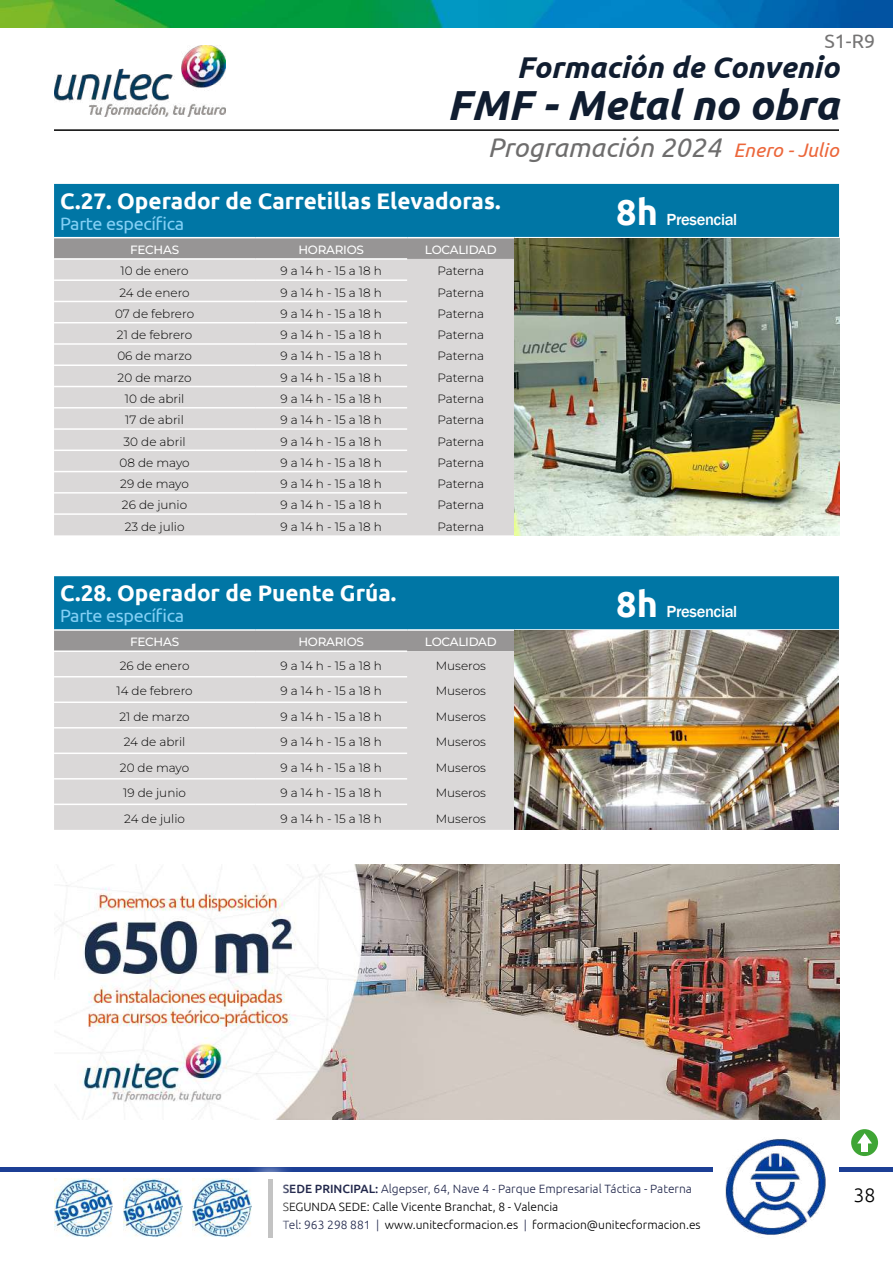
<style>
.page{position:relative;width:893px;height:1263px;background:#fff}
.page>*{position:absolute;margin:0;border:0;box-sizing:border-box;transform-origin:0 0}
.t1{font:italic 700 42px "Ubuntu";color:#101d30}
.t2{font:italic 700 30px "Ubuntu";color:#101d30}
.t3{font:italic 27px "Ubuntu";color:#6e6d6d}
.t4{font:700 22.5px "Ubuntu";color:#fff}
.t5{font:19.5px "Ubuntu";color:#757474}
.t6{font:300 19.5px "Ubuntu";color:#000}
.t7{font:18px "Ubuntu";letter-spacing:-.02em;color:#83d0f5}
.t8{font:500 16.5px "Franklin Gothic";letter-spacing:-.02em;color:#fff}
.t9{font:300 12px "Montserrat";color:#000}
.t10{font:300 12px/18px "Ubuntu";color:#000}
.t11{font:500 12px "Montserrat";letter-spacing:-.02em;color:#fff}
.s1{font-size:19.5px;color:#ec663a}
.s2{font-family:"Ubuntu";font-weight:700;font-size:36px}
.s3{font-weight:500;color:#21274c}
.s4{font-weight:500;color:#22284c}
.s5{color:#22284c}
</style>
<div class="page">
<hr style="left:0;top:1167px;width:893px;height:4px;background:#1c3f95">
<div style="left:713px;top:1131px;width:125px;height:111px;background:#fff"></div>
<img style="left:725px;top:1139px;width:101px;height:96px">
<img style="left:0;top:0;width:893px;height:27px">
<img style="left:54px;top:45px;width:171px;height:71px">
<div style="left:244px;top:1155px;width:52px;height:106px;background:#fff"></div>
<hr style="left:268px;top:1179px;width:4px;height:58px;background:#c3c3c3">
<img style="left:54px;top:1179px;width:59px;height:58px">
<img style="left:123px;top:1179px;width:59px;height:58px">
<img style="left:193px;top:1179px;width:58px;height:58px">
<img style="left:54px;top:864px;width:785px;height:255px">
<div style="left:851px;top:1129px;width:27px;height:27px;background:#3fa535;border-radius:50%"></div>
<div style="left:861px;top:1141px;width:7px;height:10px;background:#fff"></div>
<svg style="left:857px;top:1133px;width:15px;height:10px"></svg>
<hr style="left:54px;top:129px;width:785px;height:2px;background:#000">
<svg style="left:54px;top:184px;width:785px;height:75px;background:#1c7ca2"></svg>
<div style="left:54px;top:259px;width:460px;height:276px;background:#dad8d8"></div>
<hr style="left:54px;top:258px;width:201px;height:2px;background:#fff">
<hr style="left:255px;top:258px;width:152px;height:2px;background:#fff">
<hr style="left:54px;top:279px;width:201px;height:2px;background:#fff">
<hr style="left:255px;top:279px;width:152px;height:2px;background:#fff">
<hr style="left:54px;top:301px;width:201px;height:1px;background:#fff">
<hr style="left:255px;top:301px;width:152px;height:1px;background:#fff">
<hr style="left:54px;top:322px;width:201px;height:1px;background:#fff">
<hr style="left:255px;top:322px;width:152px;height:1px;background:#fff">
<hr style="left:54px;top:343px;width:201px;height:2px;background:#fff">
<hr style="left:255px;top:343px;width:152px;height:2px;background:#fff">
<hr style="left:54px;top:364px;width:201px;height:2px;background:#fff">
<hr style="left:255px;top:364px;width:152px;height:2px;background:#fff">
<hr style="left:54px;top:386px;width:201px;height:1px;background:#fff">
<hr style="left:255px;top:386px;width:152px;height:1px;background:#fff">
<hr style="left:54px;top:407px;width:201px;height:1px;background:#fff">
<hr style="left:255px;top:407px;width:152px;height:1px;background:#fff">
<hr style="left:54px;top:428px;width:201px;height:2px;background:#fff">
<hr style="left:255px;top:428px;width:152px;height:2px;background:#fff">
<hr style="left:54px;top:450px;width:201px;height:1px;background:#fff">
<hr style="left:255px;top:450px;width:152px;height:1px;background:#fff">
<hr style="left:54px;top:471px;width:201px;height:1px;background:#fff">
<hr style="left:255px;top:471px;width:152px;height:1px;background:#fff">
<hr style="left:54px;top:492px;width:201px;height:2px;background:#fff">
<hr style="left:255px;top:492px;width:152px;height:2px;background:#fff">
<hr style="left:54px;top:513px;width:201px;height:2px;background:#fff">
<hr style="left:255px;top:513px;width:152px;height:2px;background:#fff">
<hr style="left:54px;top:237px;width:201px;height:1px;background:#fff">
<hr style="left:255px;top:237px;width:152px;height:1px;background:#fff">
<hr style="left:407px;top:237px;width:107px;height:1px;background:#fff">
<hr style="left:514px;top:237px;width:325px;height:1px;background:#fff">
<img style="left:514px;top:238px;width:325px;height:297px">
<svg style="left:54px;top:576px;width:785px;height:75px;background:#1b7ba2"></svg>
<div style="left:54px;top:651px;width:460px;height:179px;background:#dad8d8"></div>
<hr style="left:54px;top:650px;width:201px;height:2px;background:#fff">
<hr style="left:255px;top:650px;width:152px;height:2px;background:#fff">
<hr style="left:54px;top:676px;width:201px;height:1px;background:#fff">
<hr style="left:255px;top:676px;width:152px;height:1px;background:#fff">
<hr style="left:54px;top:701px;width:201px;height:2px;background:#fff">
<hr style="left:255px;top:701px;width:152px;height:2px;background:#fff">
<hr style="left:54px;top:727px;width:201px;height:1px;background:#fff">
<hr style="left:255px;top:727px;width:152px;height:1px;background:#fff">
<hr style="left:54px;top:752px;width:201px;height:2px;background:#fff">
<hr style="left:255px;top:752px;width:152px;height:2px;background:#fff">
<hr style="left:54px;top:778px;width:201px;height:1px;background:#fff">
<hr style="left:255px;top:778px;width:152px;height:1px;background:#fff">
<hr style="left:54px;top:803px;width:201px;height:2px;background:#fff">
<hr style="left:255px;top:803px;width:152px;height:2px;background:#fff">
<hr style="left:54px;top:629px;width:201px;height:2px;background:#fff">
<hr style="left:255px;top:629px;width:152px;height:2px;background:#fff">
<hr style="left:407px;top:629px;width:107px;height:2px;background:#fff">
<hr style="left:514px;top:629px;width:325px;height:2px;background:#fff">
<img style="left:514px;top:631px;width:325px;height:199px">
<h3 class="t5" style="left:824px;top:29px;width:52px">S1-R9</h3>
<h2 class="t2" style="left:517px;top:49px;width:324px">Formación de Convenio</h2>
<h1 class="t1" style="left:447px;top:79px;width:393px">FMF - Metal no obra</h1>
<h3 class="t3" style="left:488px;top:131px;width:353px">Programación 2024 <span class="s1">Enero - Julio</span></h3>
<h3 class="t4" style="left:60px;top:187px;width:442px">C.27. Operador de Carretillas Elevadoras.</h3>
<h3 class="t7" style="left:60px;top:213px;width:126px">Parte específica</h3>
<p class="t11" style="left:130px;top:241px;width:51px">FECHAS</p>
<p class="t11" style="left:298px;top:241px;width:67px">HORARIOS</p>
<p class="t11" style="left:425px;top:241px;width:73px">LOCALIDAD</p>
<p class="t9" style="left:121px;top:263px;width:69px">10 de enero</p>
<p class="t9" style="left:280px;top:263px;width:103px">9 a 14 h - 15 a 18 h</p>
<p class="t9" style="left:437px;top:263px;width:48px">Paterna</p>
<p class="t9" style="left:120px;top:284px;width:72px">24 de enero</p>
<p class="t9" style="left:280px;top:284px;width:103px">9 a 14 h - 15 a 18 h</p>
<p class="t9" style="left:437px;top:284px;width:48px">Paterna</p>
<p class="t9" style="left:115px;top:306px;width:81px">07 de febrero</p>
<p class="t9" style="left:280px;top:306px;width:103px">9 a 14 h - 15 a 18 h</p>
<p class="t9" style="left:437px;top:306px;width:48px">Paterna</p>
<p class="t9" style="left:117px;top:327px;width:77px">21 de febrero</p>
<p class="t9" style="left:280px;top:327px;width:103px">9 a 14 h - 15 a 18 h</p>
<p class="t9" style="left:437px;top:327px;width:48px">Paterna</p>
<p class="t9" style="left:117px;top:348px;width:76px">06 de marzo</p>
<p class="t9" style="left:280px;top:348px;width:103px">9 a 14 h - 15 a 18 h</p>
<p class="t9" style="left:437px;top:348px;width:48px">Paterna</p>
<p class="t9" style="left:118px;top:369px;width:75px">20 de marzo</p>
<p class="t9" style="left:280px;top:369px;width:103px">9 a 14 h - 15 a 18 h</p>
<p class="t9" style="left:437px;top:369px;width:48px">Paterna</p>
<p class="t9" style="left:125px;top:391px;width:61px">10 de abril</p>
<p class="t9" style="left:280px;top:391px;width:103px">9 a 14 h - 15 a 18 h</p>
<p class="t9" style="left:437px;top:391px;width:48px">Paterna</p>
<p class="t9" style="left:125px;top:412px;width:60px">17 de abril</p>
<p class="t9" style="left:280px;top:412px;width:103px">9 a 14 h - 15 a 18 h</p>
<p class="t9" style="left:437px;top:412px;width:48px">Paterna</p>
<p class="t9" style="left:124px;top:433px;width:64px">30 de abril</p>
<p class="t9" style="left:280px;top:433px;width:103px">9 a 14 h - 15 a 18 h</p>
<p class="t9" style="left:437px;top:433px;width:48px">Paterna</p>
<p class="t9" style="left:120px;top:454px;width:72px">08 de mayo</p>
<p class="t9" style="left:280px;top:454px;width:103px">9 a 14 h - 15 a 18 h</p>
<p class="t9" style="left:437px;top:454px;width:48px">Paterna</p>
<p class="t9" style="left:120px;top:476px;width:70px">29 de mayo</p>
<p class="t9" style="left:280px;top:476px;width:103px">9 a 14 h - 15 a 18 h</p>
<p class="t9" style="left:437px;top:476px;width:48px">Paterna</p>
<p class="t9" style="left:122px;top:497px;width:67px">26 de junio</p>
<p class="t9" style="left:280px;top:497px;width:103px">9 a 14 h - 15 a 18 h</p>
<p class="t9" style="left:437px;top:497px;width:48px">Paterna</p>
<p class="t9" style="left:125px;top:518px;width:61px">23 de julio</p>
<p class="t9" style="left:280px;top:518px;width:103px">9 a 14 h - 15 a 18 h</p>
<p class="t9" style="left:437px;top:518px;width:48px">Paterna</p>
<h3 class="t4" style="left:60px;top:579px;width:338px">C.28. Operador de Puente Grúa.</h3>
<h3 class="t7" style="left:60px;top:605px;width:126px">Parte específica</h3>
<p class="t11" style="left:130px;top:634px;width:51px">FECHAS</p>
<p class="t11" style="left:298px;top:634px;width:67px">HORARIOS</p>
<p class="t11" style="left:425px;top:634px;width:73px">LOCALIDAD</p>
<p class="t9" style="left:120px;top:657px;width:71px">26 de enero</p>
<p class="t9" style="left:280px;top:657px;width:103px">9 a 14 h - 15 a 18 h</p>
<p class="t9" style="left:436px;top:657px;width:52px">Museros</p>
<p class="t9" style="left:116px;top:683px;width:78px">14 de febrero</p>
<p class="t9" style="left:280px;top:683px;width:103px">9 a 14 h - 15 a 18 h</p>
<p class="t9" style="left:436px;top:683px;width:52px">Museros</p>
<p class="t9" style="left:119px;top:708px;width:72px">21 de marzo</p>
<p class="t9" style="left:280px;top:708px;width:103px">9 a 14 h - 15 a 18 h</p>
<p class="t9" style="left:436px;top:708px;width:52px">Museros</p>
<p class="t9" style="left:124px;top:734px;width:63px">24 de abril</p>
<p class="t9" style="left:280px;top:734px;width:103px">9 a 14 h - 15 a 18 h</p>
<p class="t9" style="left:436px;top:734px;width:52px">Museros</p>
<p class="t9" style="left:120px;top:760px;width:71px">20 de mayo</p>
<p class="t9" style="left:280px;top:760px;width:103px">9 a 14 h - 15 a 18 h</p>
<p class="t9" style="left:436px;top:760px;width:52px">Museros</p>
<p class="t9" style="left:123px;top:785px;width:64px">19 de junio</p>
<p class="t9" style="left:280px;top:785px;width:103px">9 a 14 h - 15 a 18 h</p>
<p class="t9" style="left:436px;top:785px;width:52px">Museros</p>
<p class="t9" style="left:124px;top:811px;width:62px">24 de julio</p>
<p class="t9" style="left:280px;top:811px;width:103px">9 a 14 h - 15 a 18 h</p>
<p class="t9" style="left:436px;top:811px;width:52px">Museros</p>
<h3 class="t8" style="left:616px;top:209px;width:123px"><span class="s2">8h</span> Presencial</h3>
<h3 class="t8" style="left:616px;top:601px;width:123px"><span class="s2">8h</span> Presencial</h3>
<p class="t10" style="left:283px;top:1179px;width:419px"><span class="s3">SE</span><span class="s4">DE PRINCIPAL:</span> <span class="s5">Algepser, 64, Nave 4 - Parque Empresarial Táctica - Paterna<br></span>SEGUNDA SEDE: Calle Vicente Branchat, 8 - Valencia<br><span class="s5">Tel: 963 298 881 |</span> www.unitecformacion.es <span class="s5">|</span> formacion@unitecformacion.es</p>
<h3 class="t6" style="left:854px;top:1183px;width:23px">38</h3>
</div>
